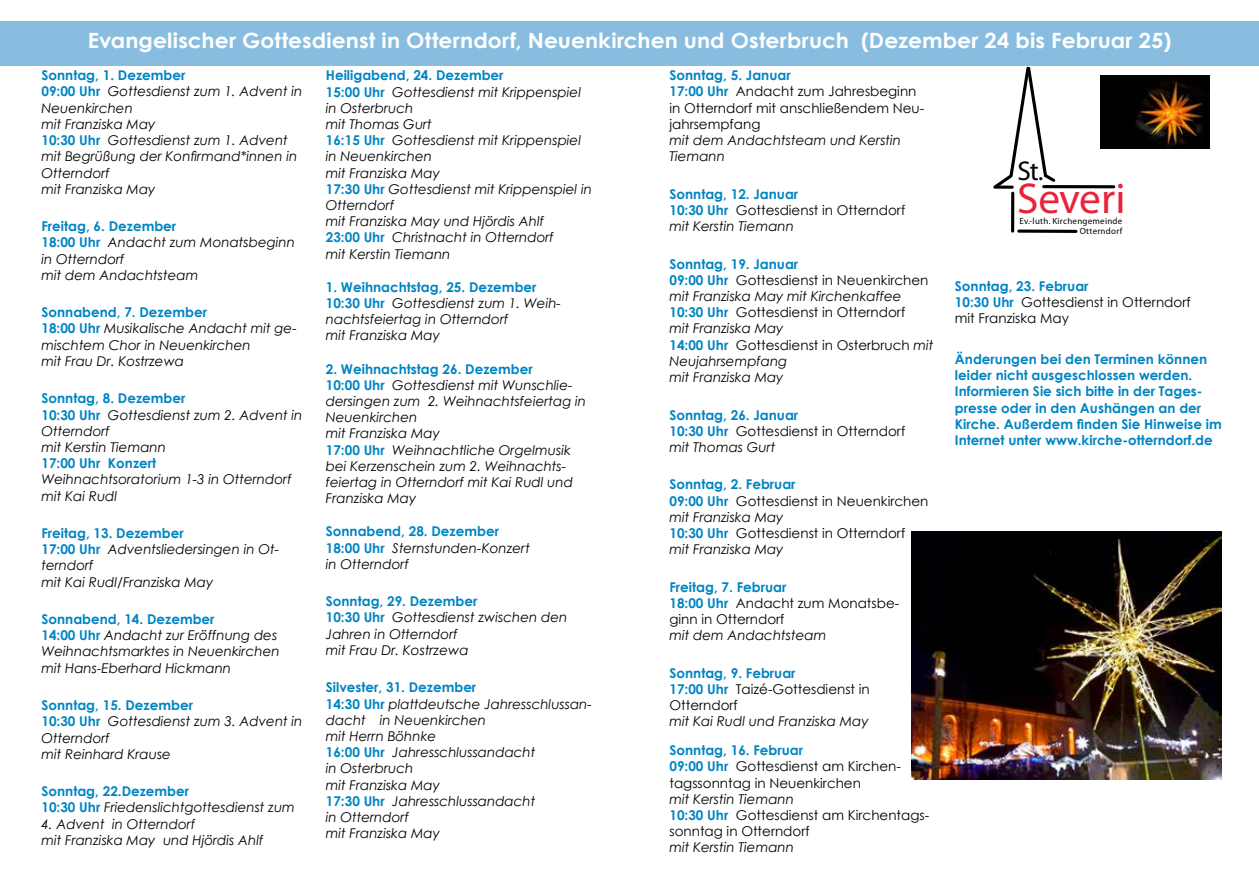
<style>
.page{position:relative;width:1259px;height:893px;background:#fff}
.page>*{position:absolute;margin:0;border:0;box-sizing:border-box;transform-origin:0 0}
.t1{font:43.35px "Myriad Pro";color:#ea223b}
.t2{font:27.3px "Myriad Pro";color:#000}
.t3{font:700 21px "Century Gothic";letter-spacing:.005em;color:#fff;scale:1.04 1}
.t4{font:italic 13.5px/16.2px "Century Gothic";color:#000}
.t5{font:13.5px/16.2px "Century Gothic";color:#000}
.t6{font:700 13.5px/16.2px "Century Gothic";color:#0084c2}
.t7{font:9px/9.9px "Myriad Pro";letter-spacing:.03em;color:#000;text-align:right}
.s1{font-weight:700;color:#0084c2}
.s2{font-weight:400;color:#000}
.s3{font-weight:400;font-style:italic;color:#000}
.s4{font-weight:700;font-style:normal;color:#0084c2}
.s5{font-style:normal}
.s6{font-style:italic}
.s7{font-size:25.05px}
</style>
<div class="page">
<div style="left:629px;top:21px;width:630px;height:45px;background:#88bde0"></div>
<div style="left:0;top:21px;width:629px;height:45px;background:#88bde0"></div>
<hr style="left:1011px;top:193px;width:3px;height:38px;background:#000">
<svg style="left:993px;top:66px;width:65px;height:123px"></svg>
<hr style="left:996px;top:186px;width:16px;height:3px;background:#000">
<hr style="left:1043px;top:185px;width:70px;height:3px;background:#000">
<hr style="left:1018px;top:230px;width:58px;height:3px;background:#000">
<img style="left:911px;top:532px;width:311px;height:247px">
<img style="left:1100px;top:75px;width:109px;height:73px">
<h3 class="t3" style="left:88px;top:25px;width:1043px">Evangelischer Gottesdienst in Otterndorf, Neuenkirchen und Osterbruch (Dezember 24 bis Februar 25)</h3>
<p class="t5" style="left:669px;top:67px;width:256px"><span class="s1">Sonntag, 5. Januar<br>17:00 Uhr</span> Andacht zum Jahresbeginn in Otterndorf mit anschließendem Neu&shy;jahrsempfang</p>
<p class="t4" style="left:669px;top:132px;width:233px">mit dem Andachtsteam und Kerstin<br>Tiemann</p>
<p class="t6" style="left:669px;top:185px;width:237px">Sonntag, 12. Januar<br>10:30 Uhr <span class="s2">Gottesdienst in Otterndorf </span><span class="s3">mit Kerstin Tiemann</span></p>
<p class="t4" style="left:669px;top:255px;width:265px"><span class="s4">Sonntag, 19. Januar<br>09:00 Uhr</span> <span class="s5">Gottesdienst in Neuenkirchen </span>mit Franziska May mit Kirchenkaffee<br><span class="s4">10:30 Uhr</span> <span class="s5">Gottesdienst in Otterndorf<br></span>mit Franziska May<br><span class="s4">14:00 Uhr</span> <span class="s5">Gottesdienst in Osterbruch</span> mit<br>Neujahrsempfang<br>mit Franziska May</p>
<p class="t6" style="left:669px;top:406px;width:237px">Sonntag, 26. Januar<br>10:30 Uhr <span class="s2">Gottesdienst in Otterndorf </span><span class="s3">mit Thomas Gurt</span></p>
<p class="t5" style="left:669px;top:476px;width:260px"><span class="s1">Sonntag, 2. Februar<br>09:00 Uhr</span> Gottesdienst in Neuenkirchen <span class="s6">mit Franziska May<br></span><span class="s1">10:30 Uhr</span> Gottesdienst in Otterndorf <span class="s6">mit Franziska May</span></p>
<p class="t5" style="left:669px;top:578px;width:231px"><span class="s1">Freitag, 7. Februar<br>18:00 Uhr</span> Andacht zum Monatsbe&shy;ginn in Otterndorf</p>
<p class="t4" style="left:669px;top:627px;width:158px">mit dem Andachtsteam</p>
<p class="t5" style="left:669px;top:664px;width:202px"><span class="s1">Sonntag, 9. Februar<br>17:00 Uhr</span> Taizé-Gottesdienst in<br>Otterndorf</p>
<p class="t4" style="left:669px;top:713px;width:201px">mit Kai Rudl und Franziska May</p>
<p class="t5" style="left:669px;top:742px;width:233px"><span class="s1">Sonntag, 16. Februar<br>09:00 Uhr</span> Gottesdienst am Kirchen&shy;tagssonntag in Neuenkirchen</p>
<p class="t5" style="left:669px;top:791px;width:261px"><span class="s6">mit Kerstin Tiemann<br></span><span class="s1">10:30 Uhr</span> Gottesdienst am Kirchentags&shy;sonntag in Otterndorf</p>
<p class="t4" style="left:669px;top:839px;width:126px">mit Kerstin Tiemann</p>
<p class="t4" style="left:326px;top:67px;width:268px"><span class="s4">Heiligabend, 24. Dezember<br>15:00 Uhr</span> Gottesdienst mit Krippenspiel in Osterbruch<br>mit Thomas Gurt<br><span class="s4">16:15 Uhr</span> Gottesdienst mit Krippenspiel in Neuenkirchen<br>mit Franziska May<br><span class="s4">17:30 Uhr</span> Gottesdienst mit Krippenspiel in<br>Otterndorf<br>mit Franziska May und Hjördis Ahlf<br><span class="s4">23:00 Uhr</span> Christnacht in Otterndorf<br>mit Kerstin Tiemann</p>
<p class="t4" style="left:326px;top:279px;width:237px"><span class="s4">1. Weihnachtstag, 25. Dezember<br>10:30 Uhr</span> Gottesdienst zum 1. Weih&shy;nachtsfeiertag in Otterndorf<br>mit Franziska May</p>
<p class="t4" style="left:326px;top:360px;width:262px"><span class="s4">2. Weihnachtstag 26. Dezember<br>10:00 Uhr</span> Gottesdienst mit Wunschlie&shy;dersingen zum 2. Weihnachtsfeiertag in<br>Neuenkirchen<br>mit Franziska May<br><span class="s4">17:00 Uhr</span> Weihnachtliche Orgelmusik bei Kerzenschein zum 2. Weihnachts&shy;feiertag in Otterndorf mit Kai Rudl und<br>Franziska May</p>
<p class="t4" style="left:326px;top:523px;width:205px"><span class="s4">Sonnabend, 28. Dezember<br>18:00 Uhr</span> Sternstunden-Konzert in Otterndorf</p>
<p class="t4" style="left:326px;top:593px;width:243px"><span class="s4">Sonntag, 29. Dezember<br>10:30 Uhr</span> Gottesdienst zwischen den<br>Jahren in Otterndorf<br>mit Frau Dr. Kostrzewa</p>
<p class="t4" style="left:326px;top:679px;width:268px"><span class="s4">Silvester, 31. Dezember<br>14:30 Uhr</span> plattdeutsche Jahresschlussan&shy;dacht in Neuenkirchen<br>mit Herrn Böhnke<br><span class="s4">16:00 Uhr</span> Jahresschlussandacht<br>in Osterbruch<br>mit Franziska May<br><span class="s4">17:30 Uhr</span> Jahresschlussandacht<br>in Otterndorf<br>mit Franziska May</p>
<p class="t4" style="left:41px;top:67px;width:262px"><span class="s4">Sonntag, 1. Dezember<br>09:00 Uhr</span> Gottesdienst zum 1. Advent in<br>Neuenkirchen<br>mit Franziska May<br><span class="s4">10:30 Uhr</span> Gottesdienst zum 1. Advent mit Begrüßung der Konfirmand*innen in<br>Otterndorf<br>mit Franziska May</p>
<p class="t4" style="left:41px;top:218px;width:255px"><span class="s4">Freitag, 6. Dezember<br>18:00 Uhr</span> Andacht zum Monatsbeginn in Otterndorf<br>mit dem Andachtsteam</p>
<p class="t4" style="left:41px;top:304px;width:257px"><span class="s4">Sonnabend, 7. Dezember<br>18:00 Uhr</span> Musikalische Andacht mit ge&shy;mischtem Chor in Neuenkirchen<br>mit Frau Dr. Kostrzewa</p>
<p class="t4" style="left:41px;top:390px;width:262px"><span class="s4">Sonntag, 8. Dezember<br>10:30 Uhr</span> Gottesdienst zum 2. Advent in<br>Otterndorf<br>mit Kerstin Tiemann</p>
<p class="t6" style="left:41px;top:454px;width:116px">17:00 Uhr Konzert</p>
<p class="t4" style="left:41px;top:471px;width:252px">Weihnachtsoratorium 1-3 in Otterndorf mit Kai Rudl</p>
<p class="t4" style="left:41px;top:525px;width:239px"><span class="s4">Freitag, 13. Dezember<br>17:00 Uhr</span> Adventsliedersingen in Ot&shy;terndorf<br>mit Kai Rudl/Franziska May</p>
<p class="t4" style="left:41px;top:611px;width:240px"><span class="s4">Sonnabend, 14. Dezember<br>14:00 Uhr</span> Andacht zur Eröffnung des<br>Weihnachtsmarktes in Neuenkirchen mit Hans-Eberhard Hickmann</p>
<p class="t4" style="left:41px;top:697px;width:262px"><span class="s4">Sonntag, 15. Dezember<br>10:30 Uhr</span> Gottesdienst zum 3. Advent in<br>Otterndorf<br>mit Reinhard Krause</p>
<p class="t4" style="left:41px;top:783px;width:255px"><span class="s4">Sonntag, 22.Dezember<br>10:30 Uhr</span> Friedenslichtgottesdienst zum</p>
<p class="t4" style="left:41px;top:815px;width:223px">4. Advent in Otterndorf<br>mit Franziska May und Hjördis Ahlf</p>
<h2 class="t2" style="left:1017px;top:154px;width:27px">St<span class="s7">.</span></h2>
<h1 class="t1" style="left:1017px;top:172px;width:110px">Severi</h1>
<p class="t7" style="left:1019px;top:216px;width:104px">Ev.-luth. Kirchengemeinde<br>Otterndorf</p>
<p class="t5" style="left:955px;top:277px;width:237px"><span class="s1">Sonntag, 23. Februar<br>10:30 Uhr</span> Gottesdienst in Otterndorf mit Franziska May</p>
<p class="t6" style="left:955px;top:350px;width:268px">Änderungen bei den Terminen können leider nicht ausgeschlossen werden.<br>Informieren Sie sich bitte in der Tages&shy;presse oder in den Aushängen an der Kirche. Außerdem finden Sie Hinweise im Internet unter www.kirche-otterndorf.de</p>
</div>
